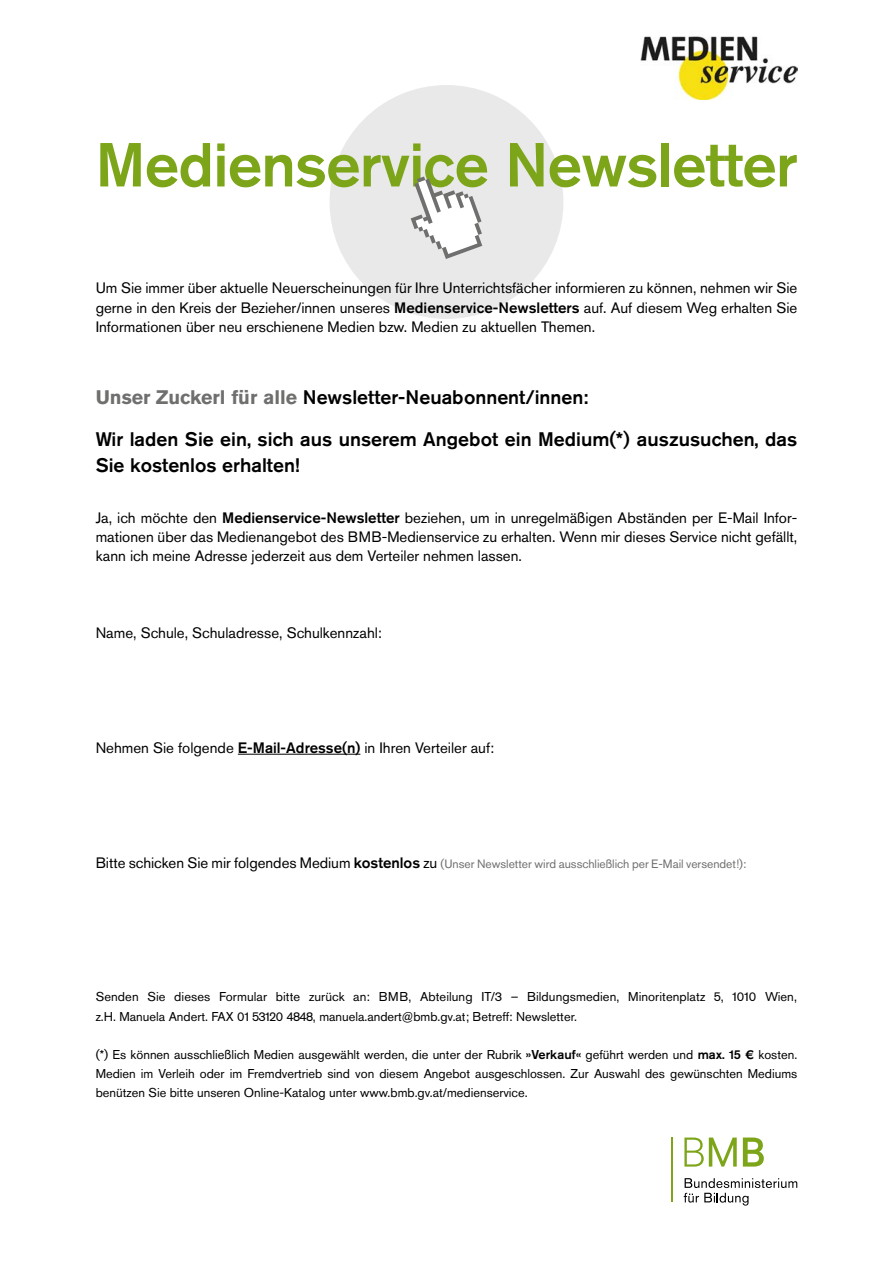
<style>
.page{position:relative;width:893px;height:1263px;background:#fff}
.page>*{position:absolute;margin:0;border:0;box-sizing:border-box;transform-origin:0 0}
.Überschrift_1{font:500 61.5px "Akzidenz Grotesk Pro";letter-spacing:-.015em;color:#7da519}
.Lauftext_mit_Einzug{font:500 19.5px/25.5px "Akzidenz Grotesk Pro";color:#000}
.Lauftext_ohne_Einzug{font:15px/19.2px "Akzidenz Grotesk Pro";color:#000;text-align:justify}
.Lauftext_mit_Einzug-2{font:15px/19.2px "Akzidenz Grotesk Pro";color:#000;text-align:justify}
.Lauftext_mit_Einzug-3{font:12.75px/19.2px "Akzidenz Grotesk Pro";color:#000}
.Lauftext_ohne_Einzug-2{font:12px "Akzidenz Grotesk Pro";color:#6f6f6e}
.s1{font-weight:500}
.s2{font-weight:700;color:#6f6f6e}
.s3{font-size:15px;color:#000}
.s4{font-weight:500;font-size:15px;color:#000}
</style>
<div class="page">
<div style="left:330px;top:85px;width:233px;height:234px;background:#e9e9e9;border-radius:50%"></div>
<img style="left:640px;top:36px;width:157px;height:64px">
<svg style="left:411px;top:176px;width:71px;height:83px"></svg>
<svg style="left:684px;top:1137px;width:80px;height:29px"></svg>
<hr style="left:671px;top:1137px;width:2px;height:65px;background:#7da519">
<svg style="left:684px;top:1178px;width:113px;height:27px"></svg>
<hr style="left:238px;top:754px;width:122px;height:1px;background:#000">
<h1 class="Überschrift_1" style="left:96px;top:125px;width:703px">Medienservice Newsletter</h1>
<p class="Lauftext_ohne_Einzug" style="left:96px;top:278px;width:703px">Um Sie immer über aktuelle Neuerscheinungen für Ihre Unterrichtsfächer informieren zu können, nehmen wir Sie gerne in den Kreis der Bezieher/innen unseres <span class="s1">Medienservice-Newsletters</span> auf. Auf diesem Weg erhalten Sie Informationen über neu erschienene Medien bzw. Medien zu aktuellen Themen.</p>
<p class="Lauftext_mit_Einzug" style="left:96px;top:384px;width:494px"><span class="s2">Unser Zuckerl für alle</span> Newsletter-Neuabonnent/innen:</p>
<p class="Lauftext_mit_Einzug" style="left:96px;top:426px;width:703px">Wir laden Sie ein, sich aus unserem Angebot ein Medium(*) auszusuchen, das<br>Sie kostenlos erhalten!</p>
<p class="Lauftext_mit_Einzug-2" style="left:96px;top:508px;width:703px">Ja, ich möchte den <span class="s1">Medienservice-Newsletter</span> beziehen, um in unregelmäßigen Abständen per E-Mail Infor&shy;mationen über das Medienangebot des BMB-Medienservice zu erhalten. Wenn mir dieses Service nicht gefällt, kann ich meine Adresse jederzeit aus dem Verteiler nehmen lassen.</p>
<p class="Lauftext_ohne_Einzug" style="left:96px;top:623px;width:288px">Name, Schule, Schuladresse, Schulkennzahl:</p>
<p class="Lauftext_ohne_Einzug" style="left:96px;top:738px;width:400px">Nehmen Sie folgende <span class="s1">E-Mail-Adresse(n)</span> in Ihren Verteiler auf:</p>
<p class="Lauftext_ohne_Einzug-2" style="left:96px;top:855px;width:652px"><span class="s3">Bitte schicken Sie mir folgendes Medium</span> <span class="s4">kostenlos</span> <span class="s3">zu</span> (Unser Newsletter wird ausschließlich per E-Mail versendet!):</p>
<p class="Lauftext_mit_Einzug-3" style="left:96px;top:987px;width:703px">Senden Sie dieses Formular bitte zurück an: BMB, Abteilung IT/3 – Bildungsmedien, Minoritenplatz 5, 1010 Wien, z.H. Manuela Andert. FAX 01 53120 4848, manuela.andert@bmb.gv.at; Betreff: Newsletter.</p>
<p class="Lauftext_mit_Einzug-3" style="left:96px;top:1045px;width:703px;text-align:justify">(*) Es können ausschließlich Medien ausgewählt werden, die unter der Rubrik <span class="s1">»Verkauf«</span> geführt werden und <span class="s1">max. 15 €</span> kosten.<br>Medien im Verleih oder im Fremdvertrieb sind von diesem Angebot ausgeschlossen. Zur Auswahl des gewünschten Mediums benützen Sie bitte unseren Online-Katalog unter www.bmb.gv.at/medienservice.</p>
</div>
